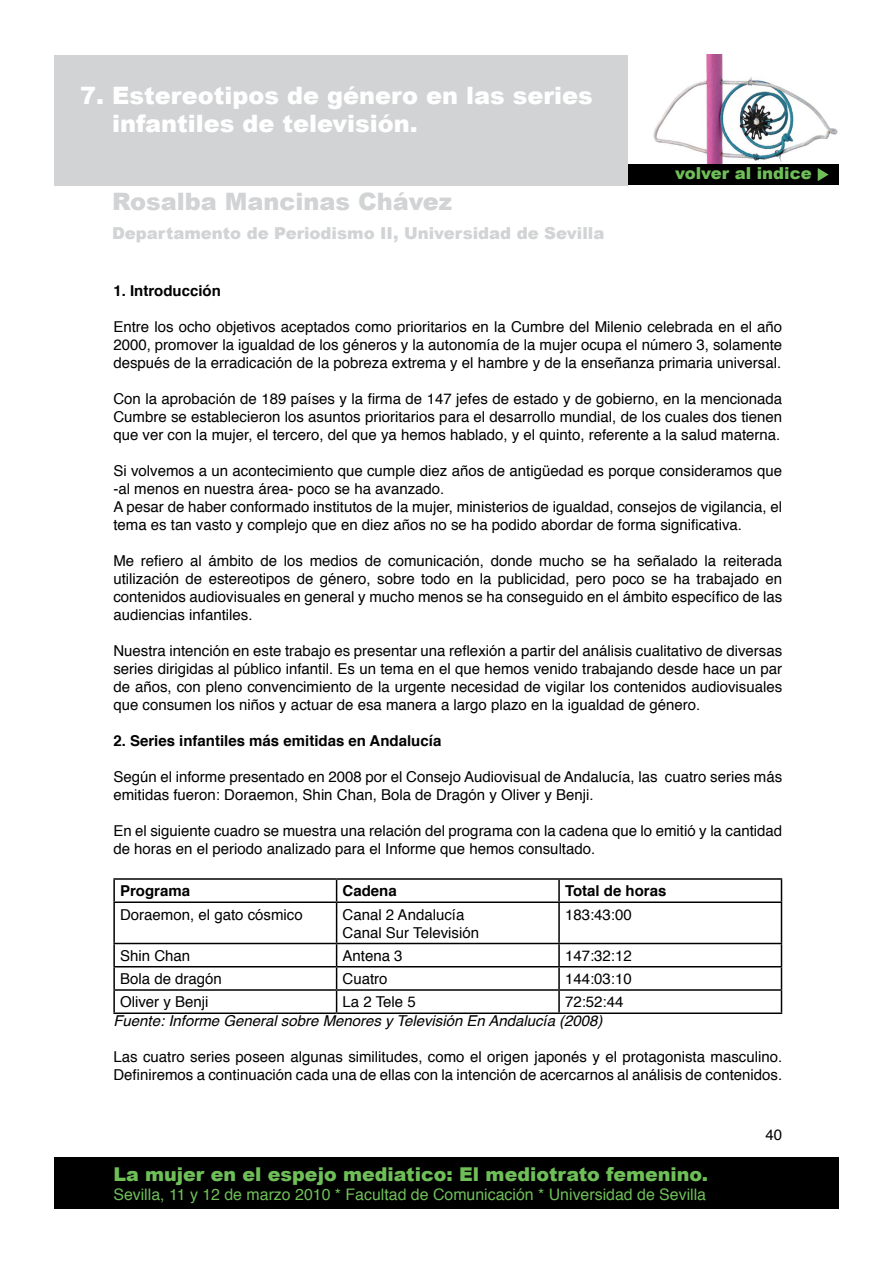
<style>
.page{position:relative;width:893px;height:1263px;background:#fff}
.page>*{position:absolute;margin:0;border:0;box-sizing:border-box;transform-origin:0 0}
.t1{font:900 24px "Arial";color:#fff}
.t2{font:900 24px "Arial";color:#d1d3d4}
.t3{font:900 19.05px "Arial";color:#6fbf58}
.t4{font:900 16.5px "Arial";color:#d1d3d4}
.t5{font:900 16.5px "Arial";color:#6fbf58}
.t6{font:15.9px "Helvetica";color:#6fbf58}
.Estilo_de_párrafo_2{font:15px/18px "Helvetica";color:#000}
.Estilo_de_párrafo_2-2{font:700 15px "Helvetica";color:#000}
.Estilo_de_párrafo_2-3{font:italic 15px "Helvetica";color:#000}
.t7{font:900 3px "Arial";color:#6fbf58}
</style>
<div class="page">
<div style="left:54px;top:1158px;width:785px;height:51px;background:#000"></div>
<img style="left:653px;top:54px;width:185px;height:110px">
<div style="left:54px;top:164px;width:785px;height:21px;background:#000"></div>
<svg style="left:818px;top:168px;width:11px;height:13px"></svg>
<div style="left:54px;top:55px;width:573px;height:130px;background:#d1d3d4"></div>
<hr style="left:113px;top:878px;width:224px;height:2px;background:#000">
<hr style="left:113px;top:880px;width:2px;height:21px;background:#000">
<hr style="left:337px;top:878px;width:222px;height:2px;background:#000">
<svg style="left:336px;top:880px;width:1px;height:21px"></svg>
<hr style="left:559px;top:878px;width:223px;height:2px;background:#000">
<hr style="left:558px;top:880px;width:2px;height:21px;background:#000">
<svg style="left:781px;top:880px;width:1px;height:21px"></svg>
<hr style="left:113px;top:901px;width:224px;height:2px;background:#000">
<hr style="left:113px;top:903px;width:2px;height:40px;background:#000">
<hr style="left:337px;top:901px;width:222px;height:2px;background:#000">
<hr style="left:336px;top:903px;width:1px;height:40px;background:#000">
<hr style="left:559px;top:901px;width:223px;height:2px;background:#000">
<hr style="left:558px;top:903px;width:2px;height:40px;background:#000">
<hr style="left:781px;top:903px;width:1px;height:40px;background:#000">
<hr style="left:113px;top:943px;width:224px;height:1px;background:#000">
<hr style="left:113px;top:944px;width:2px;height:22px;background:#000">
<hr style="left:337px;top:943px;width:222px;height:1px;background:#000">
<hr style="left:559px;top:943px;width:223px;height:1px;background:#000">
<hr style="left:558px;top:944px;width:2px;height:22px;background:#000">
<hr style="left:113px;top:966px;width:224px;height:1px;background:#000">
<hr style="left:113px;top:967px;width:2px;height:22px;background:#000">
<hr style="left:337px;top:966px;width:222px;height:1px;background:#000">
<hr style="left:559px;top:966px;width:223px;height:1px;background:#000">
<hr style="left:558px;top:967px;width:2px;height:22px;background:#000">
<hr style="left:113px;top:989px;width:224px;height:2px;background:#000">
<hr style="left:113px;top:991px;width:2px;height:21px;background:#000">
<hr style="left:337px;top:989px;width:222px;height:2px;background:#000">
<svg style="left:336px;top:944px;width:1px;height:68px"></svg>
<hr style="left:559px;top:989px;width:223px;height:2px;background:#000">
<hr style="left:558px;top:991px;width:2px;height:21px;background:#000">
<svg style="left:781px;top:944px;width:1px;height:68px"></svg>
<hr style="left:113px;top:1012px;width:224px;height:2px;background:#000">
<hr style="left:337px;top:1012px;width:222px;height:2px;background:#000">
<hr style="left:559px;top:1012px;width:223px;height:2px;background:#000">
<p class="t1" style="left:80px;top:78px;width:514px">7. Estereotipos de género en las series</p>
<p class="t1" style="left:112px;top:106px;width:307px">infantiles de televisión.</p>
<p class="t2" style="left:112px;top:184px;width:342px">Rosalba Mancinas Chávez</p>
<p class="t4" style="left:112px;top:221px;width:494px">Departamento de Periodismo II, Universidad de Sevilla</p>
<p class="t5" style="left:675px;top:162px;width:138px">volver al indice</p>
<p class="t7" style="left:742px;top:176px;width:96px">La mujer en el espejo mediatico: El mediotrato femenino.</p>
<p class="Estilo_de_párrafo_2-2" style="left:113px;top:279px;width:109px">1. Introducción</p>
<p class="Estilo_de_párrafo_2" style="left:113px;top:318px;width:670px;text-align:justify">Entre los ocho objetivos aceptados como prioritarios en la Cumbre del Milenio celebrada en el año 2000, promover la igualdad de los géneros y la autonomía de la mujer ocupa el número 3, solamente después de la erradicación de la pobreza extrema y el hambre y de la enseñanza primaria universal.</p>
<p class="Estilo_de_párrafo_2" style="left:113px;top:390px;width:670px;text-align:justify">Con la aprobación de 189 países y la firma de 147 jefes de estado y de gobierno, en la mencionada Cumbre se establecieron los asuntos prioritarios para el desarrollo mundial, de los cuales dos tienen que ver con la mujer, el tercero, del que ya hemos hablado, y el quinto, referente a la salud materna.</p>
<p class="Estilo_de_párrafo_2" style="left:113px;top:462px;width:670px">Si volvemos a un acontecimiento que cumple diez años de antigüedad es porque consideramos que -al menos en nuestra área- poco se ha avanzado.</p>
<p class="Estilo_de_párrafo_2" style="left:113px;top:498px;width:670px">A pesar de haber conformado institutos de la mujer, ministerios de igualdad, consejos de vigilancia, el tema es tan vasto y complejo que en diez años no se ha podido abordar de forma significativa.</p>
<p class="Estilo_de_párrafo_2" style="left:113px;top:552px;width:670px;text-align:justify">Me refiero al ámbito de los medios de comunicación, donde mucho se ha señalado la reiterada utilización de estereotipos de género, sobre todo en la publicidad, pero poco se ha trabajado en contenidos audiovisuales en general y mucho menos se ha conseguido en el ámbito específico de las audiencias infantiles.</p>
<p class="Estilo_de_párrafo_2" style="left:113px;top:642px;width:670px;text-align:justify">Nuestra intención en este trabajo es presentar una reflexión a partir del análisis cualitativo de diversas series dirigidas al público infantil. Es un tema en el que hemos venido trabajando desde hace un par de años, con pleno convencimiento de la urgente necesidad de vigilar los contenidos audiovisuales que consumen los niños y actuar de esa manera a largo plazo en la igualdad de género.</p>
<p class="Estilo_de_párrafo_2-2" style="left:113px;top:729px;width:329px">2. Series infantiles más emitidas en Andalucía</p>
<p class="Estilo_de_párrafo_2" style="left:113px;top:768px;width:670px">Según el informe presentado en 2008 por el Consejo Audiovisual de Andalucía, las cuatro series más emitidas fueron: Doraemon, Shin Chan, Bola de Dragón y Oliver y Benji.</p>
<p class="Estilo_de_párrafo_2" style="left:113px;top:822px;width:670px">En el siguiente cuadro se muestra una relación del programa con la cadena que lo emitió y la cantidad de horas en el periodo analizado para el Informe que hemos consultado.</p>
<p class="Estilo_de_párrafo_2-2" style="left:120px;top:879px;width:72px">Programa</p>
<p class="Estilo_de_párrafo_2-2" style="left:343px;top:879px;width:56px">Cadena</p>
<p class="Estilo_de_párrafo_2-2" style="left:565px;top:879px;width:103px">Total de horas</p>
<p class="Estilo_de_párrafo_2" style="left:120px;top:906px;width:184px">Doraemon, el gato cósmico</p>
<p class="Estilo_de_párrafo_2" style="left:343px;top:906px;width:123px">Canal 2 Andalucía</p>
<p class="Estilo_de_párrafo_2" style="left:343px;top:924px;width:138px">Canal Sur Televisión</p>
<p class="Estilo_de_párrafo_2" style="left:565px;top:906px;width:68px">183:43:00</p>
<p class="Estilo_de_párrafo_2" style="left:120px;top:947px;width:72px">Shin Chan</p>
<p class="Estilo_de_párrafo_2" style="left:343px;top:947px;width:62px">Antena 3</p>
<p class="Estilo_de_párrafo_2" style="left:565px;top:947px;width:68px">147:32:12</p>
<p class="Estilo_de_párrafo_2" style="left:120px;top:970px;width:103px">Bola de dragón</p>
<p class="Estilo_de_párrafo_2" style="left:343px;top:970px;width:47px">Cuatro</p>
<p class="Estilo_de_párrafo_2" style="left:565px;top:970px;width:68px">144:03:10</p>
<p class="Estilo_de_párrafo_2" style="left:120px;top:993px;width:90px">Oliver y Benji</p>
<p class="Estilo_de_párrafo_2" style="left:343px;top:993px;width:75px">La 2 Tele 5</p>
<p class="Estilo_de_párrafo_2" style="left:565px;top:993px;width:60px">72:52:44</p>
<p class="Estilo_de_párrafo_2-3" style="left:113px;top:1009px;width:491px">Fuente: Informe General sobre Menores y Televisión En Andalucía (2008)</p>
<p class="Estilo_de_párrafo_2" style="left:113px;top:1048px;width:670px">Las cuatro series poseen algunas similitudes, como el origen japonés y el protagonista masculino.<br>Definiremos a continuación cada una de ellas con la intención de acercarnos al análisis de contenidos.</p>
<p class="t3" style="left:113px;top:1160px;width:596px">La mujer en el espejo mediatico: El mediotrato femenino.</p>
<p class="t6" style="left:113px;top:1182px;width:594px">Sevilla, 11 y 12 de marzo 2010 * Facultad de Comunicación * Universidad de Sevilla</p>
<p class="Estilo_de_párrafo_2" style="left:766px;top:1126px;width:18px">40</p>
</div>
